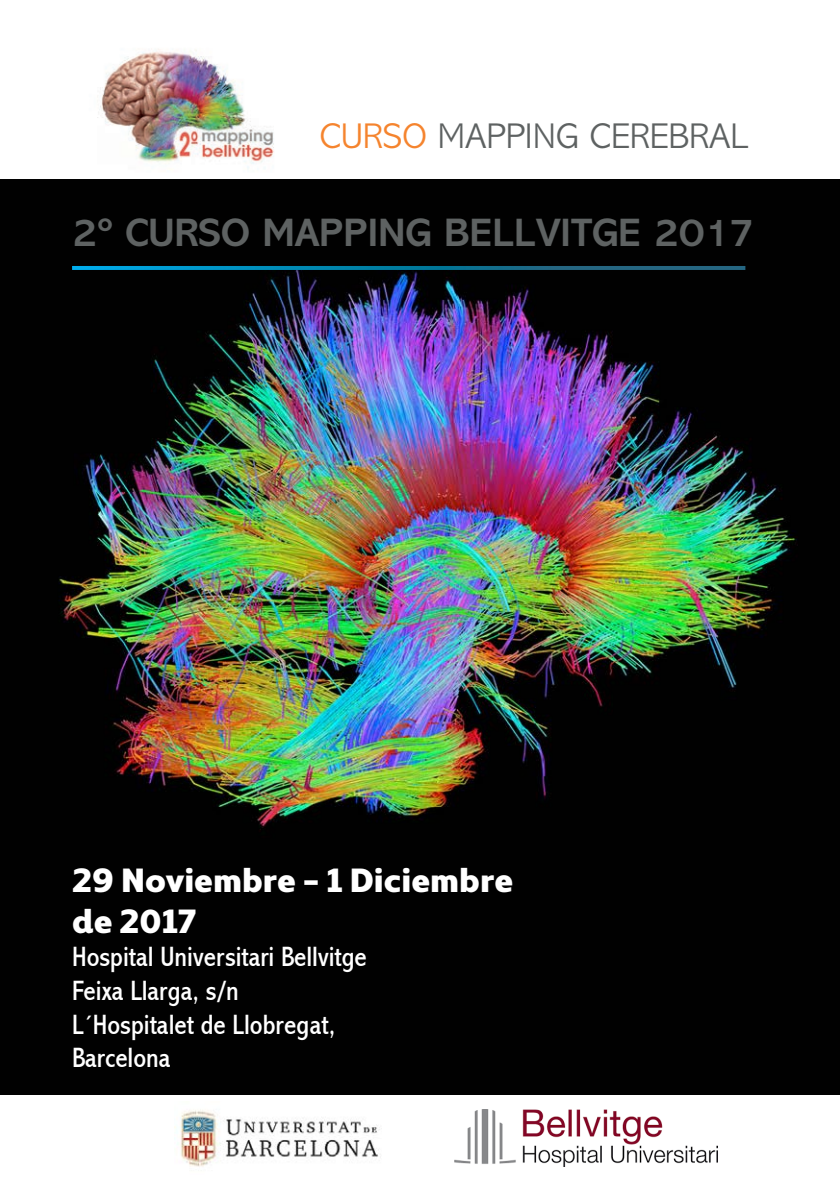
<style>
.page{position:relative;width:840px;height:1191px;background:#fff}
.page>*{position:absolute;margin:0;border:0;box-sizing:border-box;transform-origin:0 0}
.t1{font:700 40px "Abadi";color:#5e6262}
.t2{font:300 36px "Abadi";color:#5e6262}
.t3{font:900 34px/40.8px "Kyrial Display Pro";color:#fff}
.t4{font:condensed 28px/33.6px "Abadi";color:#fff}
.s1{color:#f5842e}
</style>
<div class="page">
<img style="left:0;top:180px;width:839px;height:914px">
<img style="left:174px;top:1109px;width:206px;height:58px">
<img style="left:454px;top:1109px;width:263px;height:57px">
<img style="left:97px;top:49px;width:177px;height:119px">
<svg style="left:72px;top:266px;width:673px;height:4px;background:#0d7da4"></svg>
<p class="t2" style="left:319px;top:117px;width:429px"><span class="s1">CURSO</span> MAPPING CEREBRAL</p>
<h1 class="t1" style="left:72px;top:210px;width:684px">2º CURSO MAPPING BELLVITGE 2017</h1>
<p class="t3" style="left:72px;top:856px;width:442px">29 Noviembre - 1 Diciembre de 2017</p>
<p class="t4" style="left:72px;top:940px;width:296px">Hospital Universitari Bellvitge<br>Feixa Llarga, s/n<br>L´Hospitalet de Llobregat,<br>Barcelona</p>
</div>
